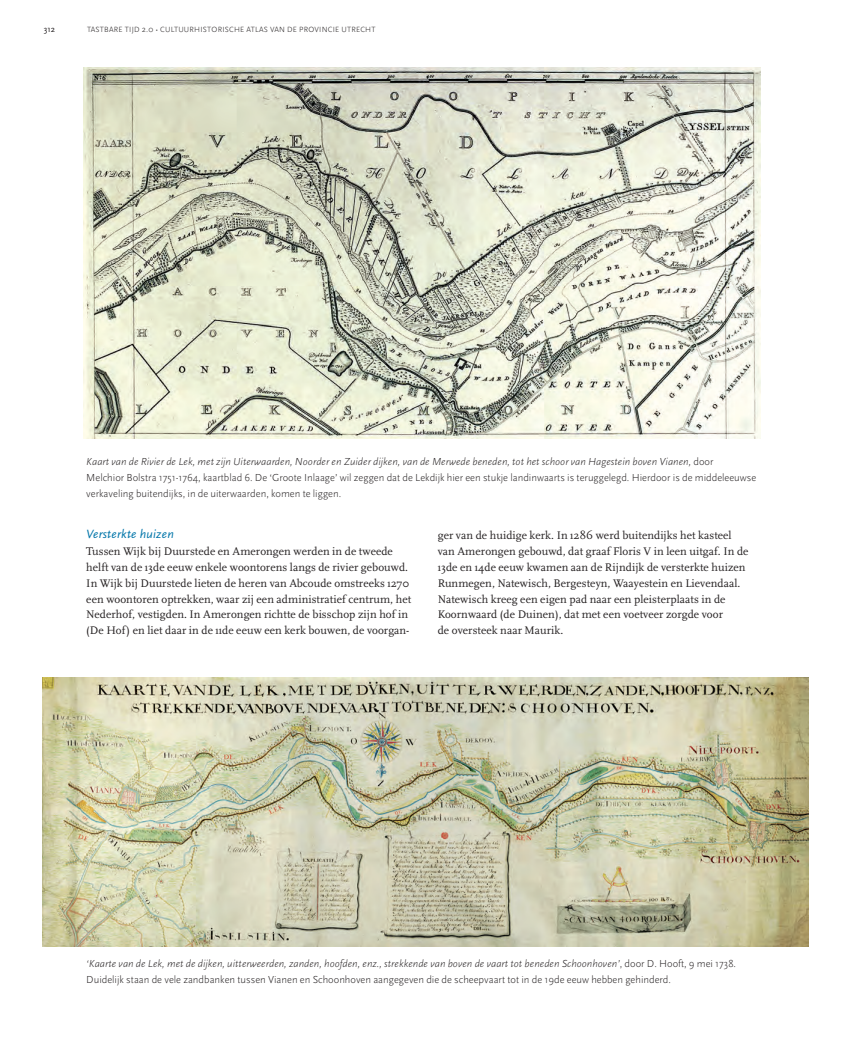
<style>
.page{position:relative;width:852px;height:1055px;background:#fff}
.page>*{position:absolute;margin:0;border:0;box-sizing:border-box;transform-origin:0 0}
.t1{font:italic 12.5px "Scala Sans";letter-spacing:.02em;color:#0075a9}
.t2{font:11.5px/15.9px "Scala";letter-spacing:.005em;color:#231f20}
.t3{font:300 10.62px/15.9px "Scala Sans";color:#231f20}
.t4{font:8.75px "Scala Sans";color:#231f20}
.t5{font:300 7.88px "Scala Sans";letter-spacing:.03em;color:#231f20}
.s1{font-size:8.75px}
.s2{font-style:italic}
</style>
<div class="page">
<img style="left:84px;top:68px;width:677px;height:370px">
<img style="left:43px;top:677px;width:765px;height:269px">
<p class="t4" style="left:44px;top:26px;width:13px">312</p>
<p class="t5" style="left:87px;top:26px;width:290px">TASTBARE TIJD <span class="s1">2.0</span> • CULTUURHISTORISCHE ATLAS VAN DE PROVINCIE UTRECHT</p>
<p class="t3" style="left:86px;top:453px;width:671px"><span class="s2">Kaart van de Rivier de Lek, met zijn Uiterwaarden, Noorder en Zuider dijken, van de Merwede beneden, tot het schoor van Hagestein boven Vianen,</span> door<br>Melchior Bolstra 1751-1764, kaartblad 6. De ‘Groote Inlaage’ wil zeggen dat de Lekdijk hier een stukje landinwaarts is teruggelegd. Hierdoor is de middeleeuwse verkaveling buitendijks, in de uiterwaarden, komen te liggen.</p>
<p class="t1" style="left:86px;top:526px;width:89px">Versterkte huizen</p>
<p class="t2" style="left:86px;top:543px;width:326px">Tussen Wijk bij Duurstede en Amerongen werden in de tweede helft van de 13de eeuw enkele woontorens langs de rivier gebouwd.<br>In Wijk bij Duurstede lieten de heren van Abcoude omstreeks 1270 een woontoren optrekken, waar zij een administratief centrum, het Nederhof, vestigden. In Amerongen richtte de bisschop zijn hof in (De Hof) en liet daar in de 11de eeuw een kerk bouwen, de voorgan-</p>
<p class="t2" style="left:438px;top:527px;width:312px">ger van de huidige kerk. In 1286 werd buitendijks het kasteel van Amerongen gebouwd, dat graaf Floris V in leen uitgaf. In de 13de en 14de eeuw kwamen aan de Rijndijk de versterkte huizen Runmegen, Natewisch, Bergesteyn, Waayestein en Lievendaal.<br>Natewisch kreeg een eigen pad naar een pleisterplaats in de Koornwaard (de Duinen), dat met een voetveer zorgde voor<br>de oversteek naar Maurik.</p>
<p class="t3" style="left:86px;top:956px;width:651px"><span class="s2">‘Kaarte van de Lek, met de dijken, uitterweerden, zanden, hoofden, enz., strekkende van boven de vaart tot beneden Schoonhoven’</span>, door D. Hooft, 9 mei 1738.<br>Duidelijk staan de vele zandbanken tussen Vianen en Schoonhoven aangegeven die de scheepvaart tot in de 19de eeuw hebben gehinderd.</p>
</div>
